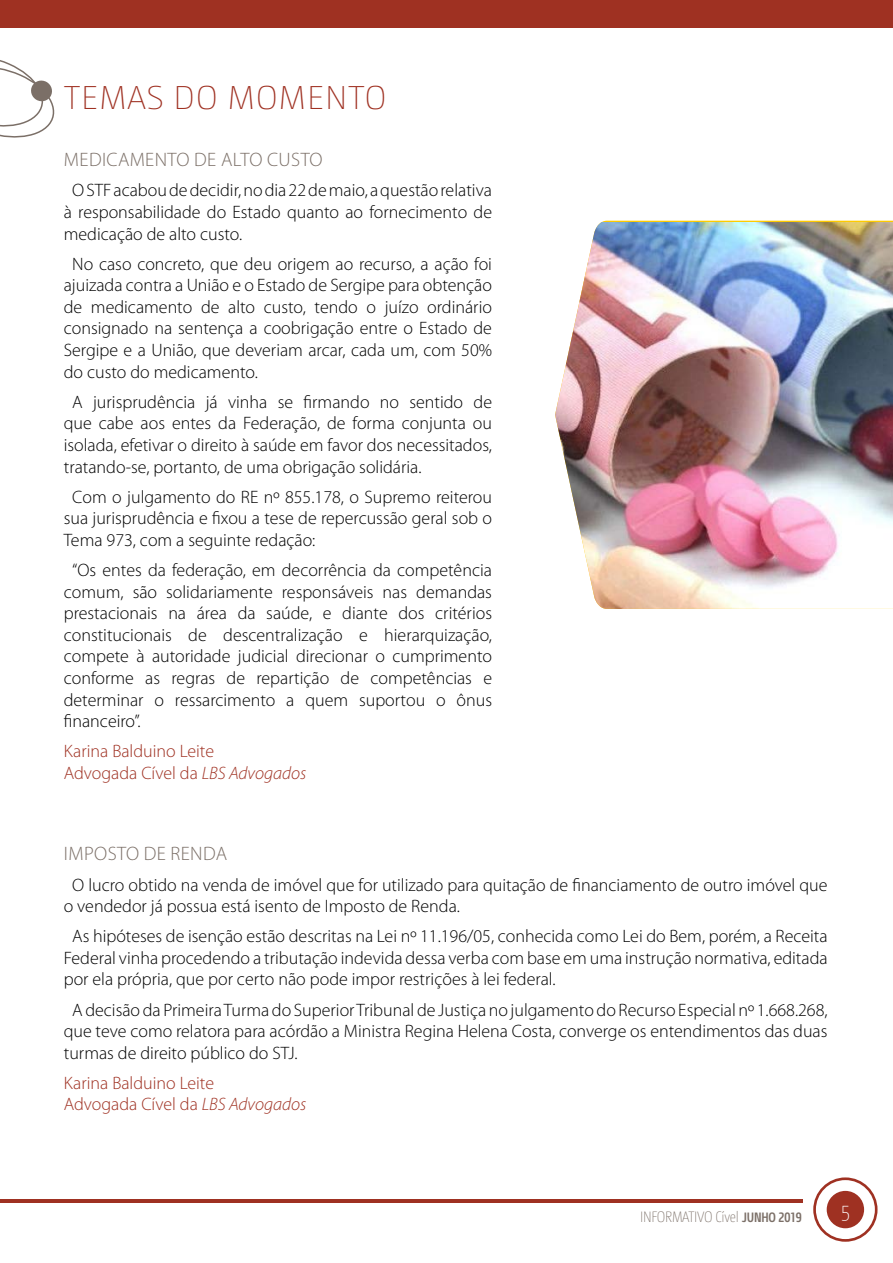
<style>
.page{position:relative;width:893px;height:1263px;background:#fff}
.page>*{position:absolute;margin:0;border:0;box-sizing:border-box;transform-origin:0 0}
.t1{font:200 33px "Camingo Dos Pro";letter-spacing:.025em;color:#9f3122}
.t2{font:200 22.5px "Camingo Dos Pro Cd";color:#fff}
.t3{font:300 19.5px "Myriad Pro";letter-spacing:.02em;color:#7b6f67}
.t4{font:300 18px/21.6px "Myriad Pro";color:#000;text-align:justify}
.t5{font:300 18px/21.6px "Myriad Pro";color:#9f3122}
.t6{font:200 15px "Camingo Dos Pro Cd";letter-spacing:-.02em;color:#7b6f67}
.s1{font-style:italic}
.s2{font-family:"Core Sans M57 Cn";font-weight:500;font-size:13.5px}
</style>
<div class="page">
<svg style="left:813px;top:1177px;width:64px;height:65px"></svg>
<hr style="left:0;top:1199px;width:803px;height:3px;background:#9f3122">
<div style="left:0;top:0;width:893px;height:28px;background:#9f3122"></div>
<svg style="left:0;top:60px;width:55px;height:78px"></svg>
<img style="left:555px;top:222px;width:338px;height:387px">
<h1 class="t1" style="left:64px;top:79px;width:324px">TEMAS DO MOMENTO</h1>
<p class="t3" style="left:64px;top:149px;width:260px">MEDICAMENTO DE ALTO CUSTO</p>
<p class="t4" style="left:64px;top:180px;width:430px;text-indent:8px">O STF acabou de decidir, no dia 22 de maio, a questão relativa à responsabilidade do Estado quanto ao fornecimento de medicação de alto custo.</p>
<p class="t4" style="left:64px;top:253px;width:430px;text-indent:8px">No caso concreto, que deu origem ao recurso, a ação foi ajuizada contra a União e o Estado de Sergipe para obtenção de medicamento de alto custo, tendo o juízo ordinário consignado na sentença a coobrigação entre o Estado de Sergipe e a União, que deveriam arcar, cada um, com 50% do custo do medicamento.</p>
<p class="t4" style="left:64px;top:391px;width:430px;text-indent:8px">A jurisprudência já vinha se firmando no sentido de que cabe aos entes da Federação, de forma conjunta ou isolada, efetivar o direito à saúde em favor dos necessitados, tratando-se, portanto, de uma obrigação solidária.</p>
<p class="t4" style="left:64px;top:486px;width:430px;text-indent:8px">Com o julgamento do RE nº 855.178, o Supremo reiterou sua jurisprudência e fixou a tese de repercussão geral sob o Tema 973, com a seguinte redação:</p>
<p class="t4" style="left:64px;top:559px;width:430px;text-indent:8px">“Os entes da federação, em decorrência da competência comum, são solidariamente responsáveis nas demandas prestacionais na área da saúde, e diante dos critérios constitucionais de descentralização e hierarquização, compete à autoridade judicial direcionar o cumprimento conforme as regras de repartição de competências e determinar o ressarcimento a quem suportou o ônus financeiro”.</p>
<p class="t5" style="left:64px;top:741px;width:244px">Karina Balduino Leite<br>Advogada Cível da <span class="s1">LBS Advogados</span></p>
<p class="t3" style="left:64px;top:843px;width:165px">IMPOSTO DE RENDA</p>
<p class="t4" style="left:64px;top:874px;width:765px;text-indent:8px">O lucro obtido na venda de imóvel que for utilizado para quitação de financiamento de outro imóvel que o vendedor já possua está isento de Imposto de Renda.</p>
<p class="t4" style="left:64px;top:926px;width:765px;text-indent:8px">As hipóteses de isenção estão descritas na Lei nº 11.196/05, conhecida como Lei do Bem, porém, a Receita Federal vinha procedendo a tributação indevida dessa verba com base em uma instrução normativa, editada por ela própria, que por certo não pode impor restrições à lei federal.</p>
<p class="t4" style="left:64px;top:999px;width:765px;text-indent:8px">A decisão da Primeira Turma do Superior Tribunal de Justiça no julgamento do Recurso Especial nº 1.668.268, que teve como relatora para acórdão a Ministra Regina Helena Costa, converge os entendimentos das duas turmas de direito público do STJ.</p>
<p class="t5" style="left:64px;top:1072px;width:244px">Karina Balduino Leite<br>Advogada Cível da <span class="s1">LBS Advogados</span></p>
<p class="t6" style="left:640px;top:1209px;width:163px">INFORMATIVO Cível <span class="s2">JUNHO 2019</span></p>
<p class="t2" style="left:840px;top:1198px;width:12px">5</p>
</div>
